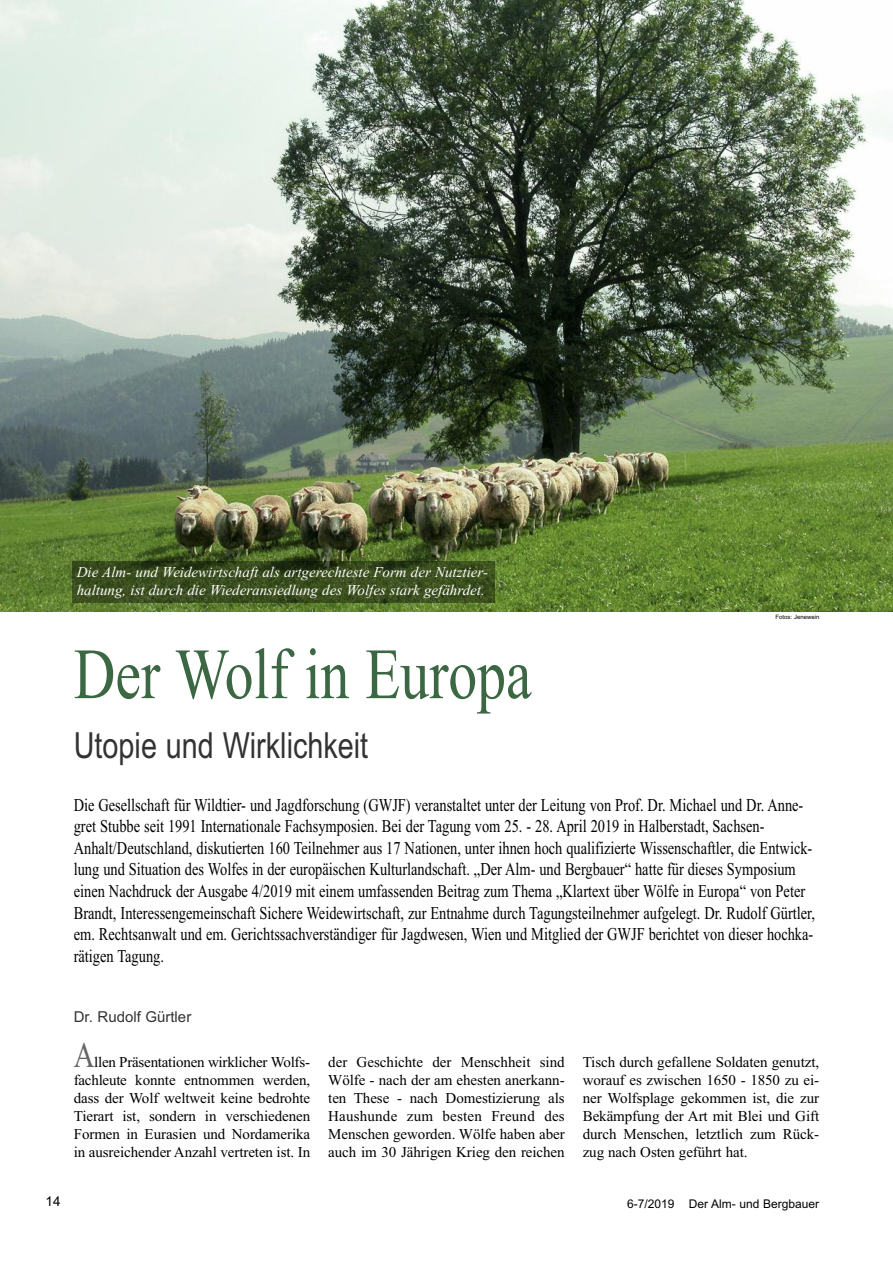
<style>
.page{position:relative;width:893px;height:1263px;background:#fff}
.page>*{position:absolute;margin:0;border:0;box-sizing:border-box;transform-origin:0 0}
.t1{font:72px "Times New Roman";color:#3b6742;scale:.8 1}
.t2{font:36px "Arial";color:#333;scale:.8 1}
.t3{font:36px "Times New Roman";color:#666;scale:.8 1}
.t4{font:18px/21.6px "Times New Roman";color:#000;scale:.8 1}
.t5{font:15px/18px "Times New Roman";letter-spacing:-.005em;color:#000;text-align:justify}
.t6{font:italic 15px/18px "Times New Roman";color:#fff}
.t7{font:15px "Arial";color:#333}
.t8{font:13.5px "Arial";color:#000}
.t9{font:12px "Arial";color:#000}
.t10{font:6px "Arial";color:#000}
</style>
<div class="page">
<img style="left:0;top:0;width:893px;height:611px">
<div style="left:72px;top:562px;width:422px;height:41px;background:#000;opacity:.4"></div>
<p class="t6" style="left:77px;top:563px;width:413px">Die Alm- und Weidewirtschaft als artgerechteste Form der Nutztier&shy;haltung, ist durch die Wiederansiedlung des Wolfes stark gefährdet.</p>
<p class="t10" style="left:775px;top:613px;width:45px">Fotos: Jenewein</p>
<h1 class="t1" style="left:74px;top:631px;width:574px">Der Wolf in Europa</h1>
<h2 class="t2" style="left:74px;top:724px;width:370px">Utopie und Wirklichkeit</h2>
<p class="t4" style="left:74px;top:793px;width:928px">Die Gesellschaft für Wildtier- und Jagdforschung (GWJF) veranstaltet unter der Leitung von Prof. Dr. Michael und Dr. Anne&shy;gret Stubbe seit 1991 Internationale Fachsymposien. Bei der Tagung vom 25. - 28. April 2019 in Halberstadt, Sachsen-Anhalt/Deutschland, diskutierten 160 Teilnehmer aus 17 Nationen, unter ihnen hoch qualifizierte Wissenschaftler, die Entwick&shy;lung und Situation des Wolfes in der europäischen Kulturlandschaft. „Der Alm- und Bergbauer“ hatte für dieses Symposium einen Nachdruck der Ausgabe 4/2019 mit einem umfassenden Beitrag zum Thema „Klartext über Wölfe in Europa“ von Peter Brandt, Interessengemeinschaft Sichere Weidewirtschaft, zur Entnahme durch Tagungsteilnehmer aufgelegt. Dr. Rudolf Gürtler, em. Rechtsanwalt und em. Gerichtssachverständiger für Jagdwesen, Wien und Mitglied der GWJF berichtet von dieser hochka&shy;rätigen Tagung.</p>
<p class="t7" style="left:74px;top:1008px;width:119px">Dr. Rudolf Gürtler</p>
<h2 class="t3" style="left:74px;top:1033px;width:27px">A</h2>
<p class="t5" style="left:74px;top:1053px;width:238px;text-indent:20px">llen Präsentationen wirklicher Wolfs&shy;fachleute konnte entnommen werden, dass der Wolf weltweit keine bedrohte Tierart ist, sondern in verschiedenen Formen in Eurasien und Nordamerika in ausreichender Anzahl vertreten ist. In</p>
<p class="t5" style="left:328px;top:1053px;width:238px">der Geschichte der Menschheit sind Wölfe - nach der am ehesten anerkann&shy;ten These - nach Domestizierung als Haushunde zum besten Freund des Menschen geworden. Wölfe haben aber auch im 30 Jährigen Krieg den reichen</p>
<p class="t5" style="left:583px;top:1053px;width:238px">Tisch durch gefallene Soldaten genutzt, worauf es zwischen 1650 - 1850 zu ei&shy;ner Wolfsplage gekommen ist, die zur Bekämpfung der Art mit Blei und Gift durch Menschen, letztlich zum Rück&shy;zug nach Osten geführt hat.</p>
<p class="t8" style="left:46px;top:1193px;width:17px">14</p>
<p class="t9" style="left:627px;top:1197px;width:193px">6-7/2019 Der Alm- und Bergbauer</p>
</div>
